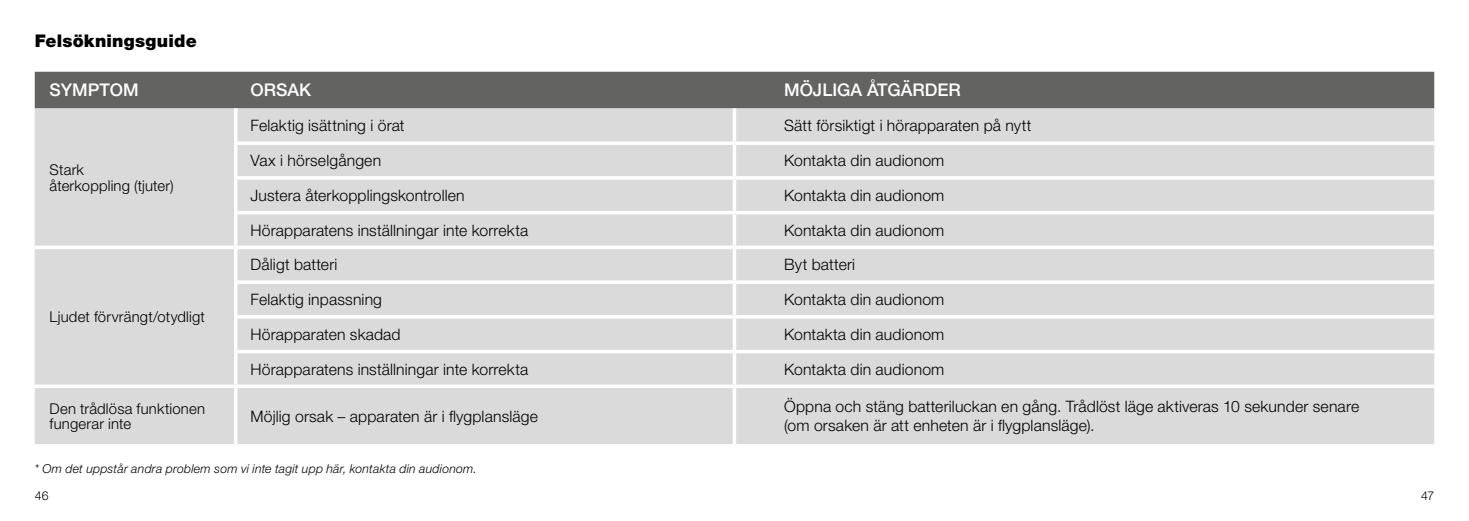
<style>
.page{position:relative;width:1469px;height:521px;background:#fff}
.page>*{position:absolute;margin:0;border:0;box-sizing:border-box;transform-origin:0 0}
.t1{font:500 17.5px "Helvetica Neue LT Pro";color:#fff}
.t2{font:900 17.5px "Helvetica Neue LT Pro";letter-spacing:.01em;color:#000}
.t3{font:300 15.75px/18.9px "Helvetica Neue LT Pro";letter-spacing:.01em;color:#000}
.t4{font:300 14.88px/15.8px "Helvetica Neue LT Pro";letter-spacing:.01em;color:#000}
.t5{font:italic 300 12.25px "Helvetica Neue LT Pro";letter-spacing:.015em;color:#000}
.t6{font:300 12.25px "Helvetica Neue LT Pro";color:#000}
</style>
<div class="page">
<div style="left:35px;top:72px;width:1399px;height:36px;background:#636362"></div>
<div style="left:35px;top:108px;width:1399px;height:336px;background:#dadada"></div>
<div style="left:734px;top:213px;width:700px;height:34px;background:#dadada"></div>
<svg style="left:732px;top:108px;width:4px;height:33px"></svg>
<svg style="left:234px;top:141px;width:500px;height:4px"></svg>
<svg style="left:734px;top:141px;width:700px;height:4px"></svg>
<svg style="left:732px;top:145px;width:4px;height:31px"></svg>
<hr style="left:234px;top:176px;width:500px;height:4px;background:#fff">
<hr style="left:734px;top:176px;width:700px;height:4px;background:#f8f8f8">
<svg style="left:732px;top:180px;width:4px;height:31px"></svg>
<hr style="left:234px;top:211px;width:500px;height:3px;background:#fff">
<hr style="left:734px;top:211px;width:700px;height:3px;background:#fff">
<svg style="left:732px;top:214px;width:4px;height:32px"></svg>
<hr style="left:35px;top:246px;width:201px;height:3px;background:#fff">
<hr style="left:236px;top:246px;width:498px;height:3px;background:#fff">
<hr style="left:734px;top:246px;width:700px;height:3px;background:#fff">
<svg style="left:732px;top:249px;width:4px;height:31px"></svg>
<hr style="left:234px;top:280px;width:500px;height:4px;background:#fff">
<hr style="left:734px;top:280px;width:700px;height:4px;background:#fff">
<svg style="left:732px;top:284px;width:4px;height:31px"></svg>
<svg style="left:234px;top:315px;width:500px;height:4px"></svg>
<hr style="left:734px;top:315px;width:700px;height:4px;background:#fff">
<svg style="left:732px;top:319px;width:4px;height:31px"></svg>
<hr style="left:234px;top:350px;width:500px;height:3px;background:#fff">
<hr style="left:734px;top:350px;width:700px;height:3px;background:#fff">
<svg style="left:732px;top:353px;width:4px;height:31px"></svg>
<svg style="left:35px;top:384px;width:201px;height:4px"></svg>
<svg style="left:236px;top:384px;width:498px;height:4px"></svg>
<svg style="left:734px;top:384px;width:700px;height:4px"></svg>
<svg style="left:732px;top:388px;width:4px;height:56px"></svg>
<hr style="left:234px;top:108px;width:3px;height:33px;background:#fff">
<hr style="left:234px;top:145px;width:3px;height:31px;background:#fff">
<hr style="left:234px;top:180px;width:3px;height:31px;background:#fff">
<hr style="left:234px;top:214px;width:3px;height:32px;background:#fff">
<hr style="left:234px;top:249px;width:3px;height:31px;background:#fff">
<hr style="left:234px;top:284px;width:3px;height:31px;background:#fff">
<hr style="left:234px;top:319px;width:3px;height:31px;background:#fff">
<hr style="left:234px;top:353px;width:3px;height:31px;background:#fff">
<hr style="left:234px;top:388px;width:3px;height:56px;background:#fff">
<p class="t2" style="left:35px;top:31px;width:163px">Felsökningsguide</p>
<p class="t1" style="left:50px;top:80px;width:91px">SYMPTOM</p>
<p class="t1" style="left:251px;top:80px;width:62px">ORSAK</p>
<p class="t1" style="left:784px;top:80px;width:178px">MÖJLIGA ÅTGÄRDER</p>
<p class="t4" style="left:50px;top:162px;width:126px">Stark<br>återkoppling (tjuter)</p>
<p class="t4" style="left:50px;top:309px;width:157px">Ljudet förvrängt/otydligt</p>
<p class="t3" style="left:251px;top:116px;width:155px">Felaktig isättning i örat</p>
<p class="t3" style="left:784px;top:116px;width:249px">Sätt försiktigt i hörapparaten på nytt</p>
<p class="t3" style="left:251px;top:151px;width:132px">Vax i hörselgången</p>
<p class="t3" style="left:784px;top:151px;width:162px">Kontakta din audionom</p>
<p class="t3" style="left:251px;top:185px;width:216px">Justera återkopplingskontrollen</p>
<p class="t3" style="left:784px;top:185px;width:162px">Kontakta din audionom</p>
<p class="t3" style="left:251px;top:220px;width:279px">Hörapparatens inställningar inte korrekta</p>
<p class="t3" style="left:784px;top:220px;width:162px">Kontakta din audionom</p>
<p class="t3" style="left:251px;top:255px;width:88px">Dåligt batteri</p>
<p class="t3" style="left:784px;top:255px;width:73px">Byt batteri</p>
<p class="t3" style="left:251px;top:290px;width:133px">Felaktig inpassning</p>
<p class="t3" style="left:784px;top:290px;width:162px">Kontakta din audionom</p>
<p class="t3" style="left:251px;top:324px;width:151px">Hörapparaten skadad</p>
<p class="t3" style="left:784px;top:324px;width:162px">Kontakta din audionom</p>
<p class="t3" style="left:251px;top:359px;width:279px">Hörapparatens inställningar inte korrekta</p>
<p class="t3" style="left:784px;top:359px;width:162px">Kontakta din audionom</p>
<p class="t4" style="left:50px;top:400px;width:157px">Den trådlösa funktionen fungerar inte</p>
<p class="t3" style="left:251px;top:406px;width:289px">Möjlig orsak – apparaten är i flygplansläge</p>
<p class="t5" style="left:35px;top:461px;width:441px">* Om det uppstår andra problem som vi inte tagit upp här, kontakta din audionom.</p>
<p class="t3" style="left:784px;top:397px;width:576px">Öppna och stäng batteriluckan en gång. Trådlöst läge aktiveras 10 sekunder senare (om orsaken är att enheten är i flygplansläge).</p>
<p class="t6" style="left:35px;top:488px;width:15px">46</p>
<p class="t6" style="left:1420px;top:488px;width:15px">47</p>
</div>
